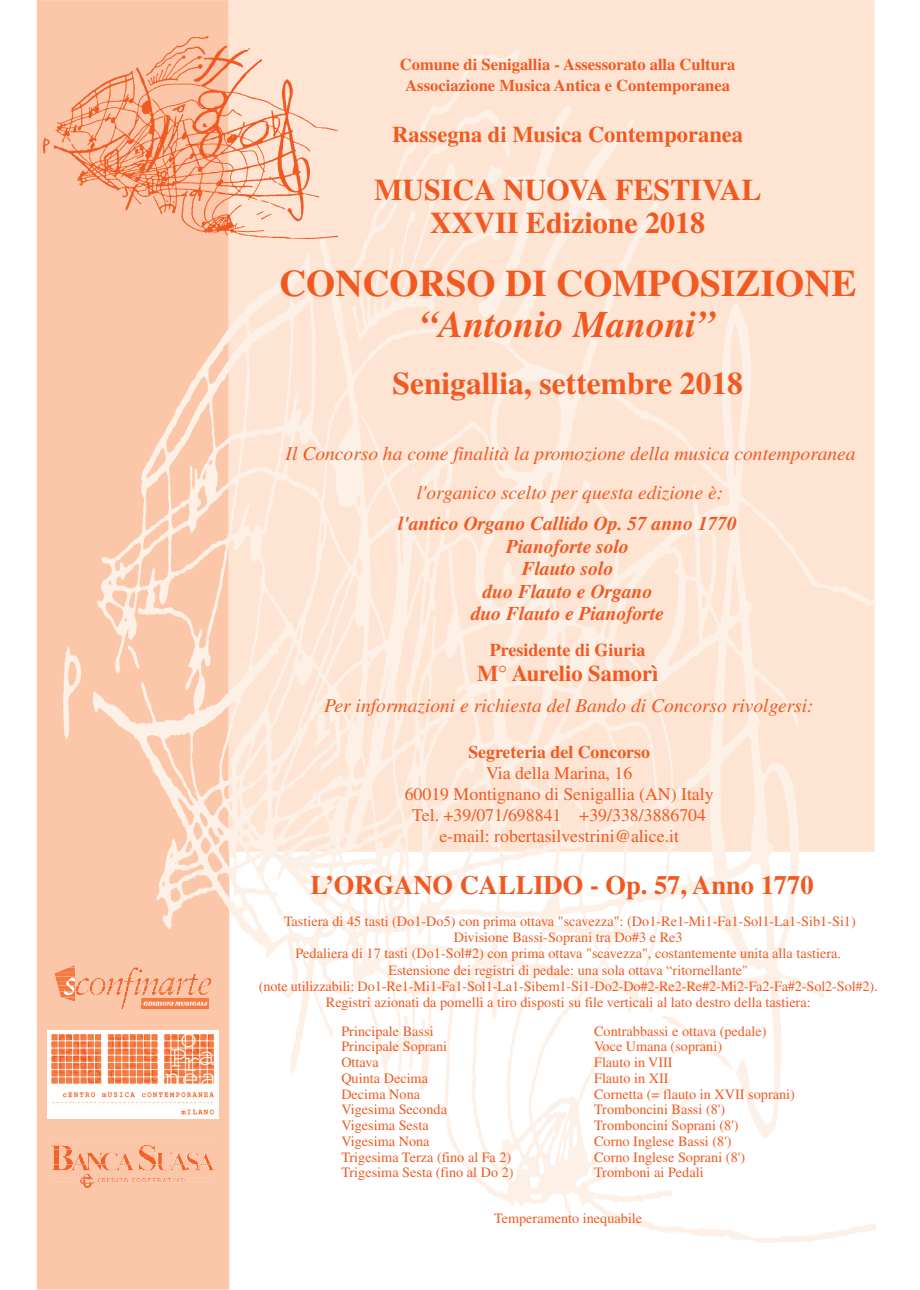
<style>
.page{position:relative;width:920px;height:1290px;background:#fff}
.page>*{position:absolute;margin:0;border:0;box-sizing:border-box;transform-origin:0 0}
.t1{font:700 37.5px "Times";color:#f15921}
.t2{font:italic 700 37.5px "Times";color:#f15921}
.t3{font:700 31.5px "Times";color:#f15921}
.t4{font:700 30px/33px "Times";color:#f15921;text-align:center}
.t5{font:700 26.4px "Times";color:#f15921}
.t6{font:700 22.5px "Times";color:#f15921}
.t7{font:italic 19.5px/39.5px "Times";color:#f15921;text-align:center}
.t8{font:italic 700 19.5px/22.5px "Times";color:#f15921;text-align:center}
.t9{font:700 18px "Times";color:#f15921}
.t10{font:17.85px/21px "Times";color:#f15921;text-align:center}
.t11{font:700 17.85px "Times";color:#f15921}
.t12{font:700 16.5px/21px "Times";color:#f15921;text-align:center}
.t13{font:14.25px/15.8px "Times";color:#f15921}
</style>
<div class="page">
<div style="left:37px;top:1px;width:192px;height:1288px;background:#fbc7a8"></div>
<div style="left:229px;top:1px;width:645px;height:850px;background:#fee4d3"></div>
<img style="left:63px;top:50px;width:812px;height:1192px">
<img style="left:43px;top:36px;width:294px;height:203px">
<svg style="left:81px;top:1184px;width:12px;height:4px"></svg>
<img style="left:80px;top:1179px;width:66px;height:5px">
<img style="left:80px;top:1175px;width:81px;height:4px">
<img style="left:54px;top:1170px;width:161px;height:5px">
<img style="left:52px;top:1164px;width:82px;height:6px">
<img style="left:54px;top:1157px;width:127px;height:7px">
<img style="left:54px;top:1149px;width:101px;height:8px">
<img style="left:51px;top:1139px;width:165px;height:10px">
<img style="left:48px;top:1031px;width:170px;height:88px">
<img style="left:121px;top:1004px;width:88px;height:6px">
<img style="left:62px;top:998px;width:147px;height:6px">
<img style="left:60px;top:992px;width:80px;height:6px">
<img style="left:58px;top:986px;width:91px;height:6px">
<img style="left:56px;top:981px;width:78px;height:5px">
<img style="left:55px;top:977px;width:143px;height:4px">
<img style="left:54px;top:972px;width:142px;height:5px">
<img style="left:59px;top:968px;width:83px;height:4px">
<img style="left:68px;top:965px;width:70px;height:3px">
<svg style="left:499px;top:666px;width:7px;height:7px"></svg>
<p class="t12" style="left:400px;top:55px;width:337px">Comune di Senigallia - Assessorato alla Cultura<br>Associazione Musica Antica e Contemporanea</p>
<h3 class="t6" style="left:392px;top:126px;width:352px">Rassegna di Musica Contemporanea</h3>
<h3 class="t4" style="left:374px;top:176px;width:389px">MUSICA NUOVA FESTIVAL<br>XXVII Edizione 2018</h3>
<h1 class="t1" style="left:279px;top:270px;width:579px">CONCORSO DI COMPOSIZIONE</h1>
<h1 class="t2" style="left:420px;top:311px;width:296px">“Antonio Manoni”</h1>
<h2 class="t3" style="left:392px;top:372px;width:352px">Senigallia, settembre 2018</h2>
<h3 class="t7" style="left:285px;top:435px;width:571px">Il Concorso ha come finalità la promozione della musica contemporanea l'organico scelto per questa edizione è:</h3>
<h3 class="t8" style="left:398px;top:514px;width:340px">l'antico Organo Callido Op. 57 anno 1770<br>Pianoforte solo<br>Flauto solo<br>duo Flauto e Organo<br>duo Flauto e Pianoforte</h3>
<p class="t9" style="left:490px;top:643px;width:157px">Presidente di Giuria</p>
<h3 class="t6" style="left:477px;top:666px;width:183px">M Aurelio Samorì</h3>
<h3 class="t7" style="left:324px;top:687px;width:491px">Per informazioni e richiesta del Bando di Concorso rivolgersi:</h3>
<p class="t11" style="left:468px;top:745px;width:183px">Segreteria del Concorso</p>
<p class="t10" style="left:404px;top:764px;width:310px">Via della Marina, 16<br>60019 Montignano di Senigallia (AN) Italy Tel. +39/071/698841 +39/338/3886704 e-mail: robertasilvestrini@alice.it</p>
<h3 class="t5" style="left:310px;top:875px;width:505px">L’ORGANO CALLIDO - Op. 57, Anno 1770</h3>
<p class="t13" style="left:259px;top:914px;width:620px;line-height:16.4px;text-align:center">Tastiera di 45 tasti (Do1-Do5) con prima ottava "scavezza": (Do1-Re1-Mi1-Fa1-Sol1-La1-Sib1-Si1)<br>Divisione Bassi-Soprani tra Do#3 e Re3<br>Pedaliera di 17 tasti (Do1-Sol#2) con prima ottava "scavezza", costantemente unita alla tastiera.<br>Estensione dei registri di pedale: una sola ottava “ritornellante"<br>(note utilizzabili: Do1-Re1-Mi1-Fa1-Sol1-La1-Sibem1-Si1-Do2-Do#2-Re2-Re#2-Mi2-Fa2-Fa#2-Sol2-Sol#2).<br>Registri azionati da pomelli a tiro disposti su file verticali al lato destro della tastiera:</p>
<p class="t13" style="left:341px;top:1024px;width:174px">Principale Bassi<br>Principale Soprani<br>Ottava<br>Quinta Decima<br>Decima Nona<br>Vigesima Seconda<br>Vigesima Sesta<br>Vigesima Nona<br>Trigesima Terza (fino al Fa 2)<br>Trigesima Sesta (fino al Do 2)</p>
<p class="t13" style="left:594px;top:1024px;width:202px">Contrabbassi e ottava (pedale)<br>Voce Umana (soprani)<br>Flauto in VIII<br>Flauto in XII<br>Cornetta (= flauto in XVII soprani)<br>Tromboncini Bassi (8')<br>Tromboncini Soprani (8')<br>Corno Inglese Bassi (8')<br>Corno Inglese Soprani (8')<br>Tromboni ai Pedali</p>
<p class="t13" style="left:494px;top:1212px;width:150px">Temperamento inequabile</p>
</div>
